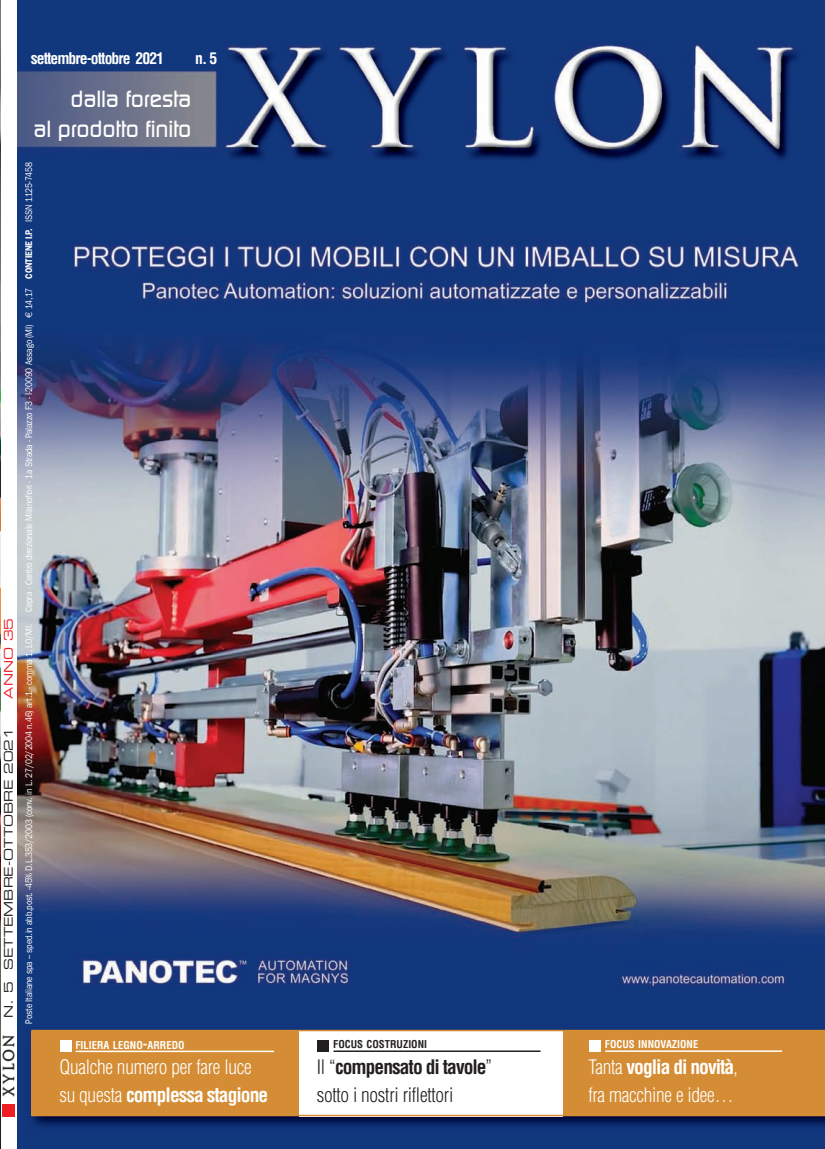
<style>
.page{position:relative;width:825px;height:1149px;background:#fff}
.page>*{position:absolute;margin:0;border:0;box-sizing:border-box;transform-origin:0 0}
.t1{font:500 22.65px/30.3px "Digital";letter-spacing:-.005em;color:#fff;text-align:right}
.t2{font:300 condensed 19.5px/28px "Helvetica";letter-spacing:-.015em;color:#fff}
.t3{font:300 condensed 19.5px/28px "Helvetica";letter-spacing:-.015em;color:#231f20}
.t4{font:700 condensed 15.6px "Helvetica";letter-spacing:-.06em;color:#fff}
.t5{font:12px "Eurostile Extended Two";color:#231f20}
.t6{font:12px "Eurostile Extended Two";color:#ee1d23}
.t7{font:700 condensed 10.5px "Helvetica";color:#fff}
.t8{font:700 condensed 10.5px "Helvetica";color:#231f20}
.t9{font:9.75px "Franklin Gothic";letter-spacing:-.02em;color:#fff;scale:.85 1}
.s1{font-family:"Euro Sans"}
.s2{font-weight:600}
.s3{font-weight:700}
.s4{font-size:14.1px}
</style>
<div class="page">
<div style="left:2px;top:1104px;width:12px;height:12px;background:#ee1d23"></div>
<img style="left:2px;top:1035px;width:13px;height:62px">
<img style="left:0;top:0;width:1px;height:1148px">
<img style="left:17px;top:0;width:808px;height:1148px">
<img style="left:25px;top:1024px;width:800px;height:109px">
<div style="left:31px;top:1030px;width:794px;height:85px;background:#d48d34"></div>
<div style="left:299px;top:1029px;width:263px;height:86px;background:#fff"></div>
<div style="left:318px;top:1040px;width:11px;height:11px;background:#231f20"></div>
<hr style="left:76px;top:1050px;width:198px;height:1px;background:#fff">
<div style="left:60px;top:1040px;width:12px;height:11px;background:#fff"></div>
<hr style="left:333px;top:1050px;width:207px;height:1px;background:#231f20">
<div style="left:589px;top:1040px;width:11px;height:11px;background:#fff"></div>
<hr style="left:605px;top:1050px;width:177px;height:1px;background:#fff">
<hr style="left:31px;top:1114px;width:794px;height:1px;background:#d48d34">
<hr style="left:31px;top:1029px;width:794px;height:1px;background:#d48d34">
<p class="t6" style="left:4px;top:698px;width:82px;rotate:-90deg">ANNO 35</p>
<p class="t5" style="left:4px;top:1017px;width:291px;rotate:-90deg">N. 5 SETTEMBRE-OTTOBRE 2021</p>
<p class="t4" style="left:31px;top:52px;width:135px">settembre-ottobre 2021</p>
<p class="t4" style="left:195px;top:52px;width:23px">n. 5</p>
<p class="t1" style="left:34px;top:83px;width:159px">dalla foresta<br>al prodotto finito</p>
<p class="t9" style="left:25px;top:1023px;width:1014px;rotate:-90deg">Poste Italiane spa – sped.in abb.post. -45% D.L.353/2003 (conv. in L. 27/02/2004 n.46) art.1 - comma 1, LO/MI. Cepra - Centro direzionale Milanofiori - 1a Strada - Palazzo F3 - I-20090 Assago (MI) <span class="s1">€</span> 14,17 <span class="s2">CONTIENE I.P.</span> ISSN 1125-7458</p>
<p class="t2" style="left:59px;top:1052px;width:210px">Qualche numero per fare luce su questa <span class="s3">complessa stagione</span></p>
<p class="t3" style="left:317px;top:1052px;width:177px">Il “<span class="s3">compensato di tavole</span>” sotto i nostri riflettori</p>
<p class="t7" style="left:75px;top:1040px;width:111px">FILIERA LEGNO<span class="s4">-</span>ARREDO</p>
<p class="t8" style="left:333px;top:1040px;width:95px">FOCUS COSTRUZIONI</p>
<p class="t7" style="left:605px;top:1039px;width:95px">FOCUS INNOVAZIONE</p>
<p class="t2" style="left:588px;top:1052px;width:151px">Tanta <span class="s3">voglia di novità</span>, fra macchine e idee…</p>
</div>
